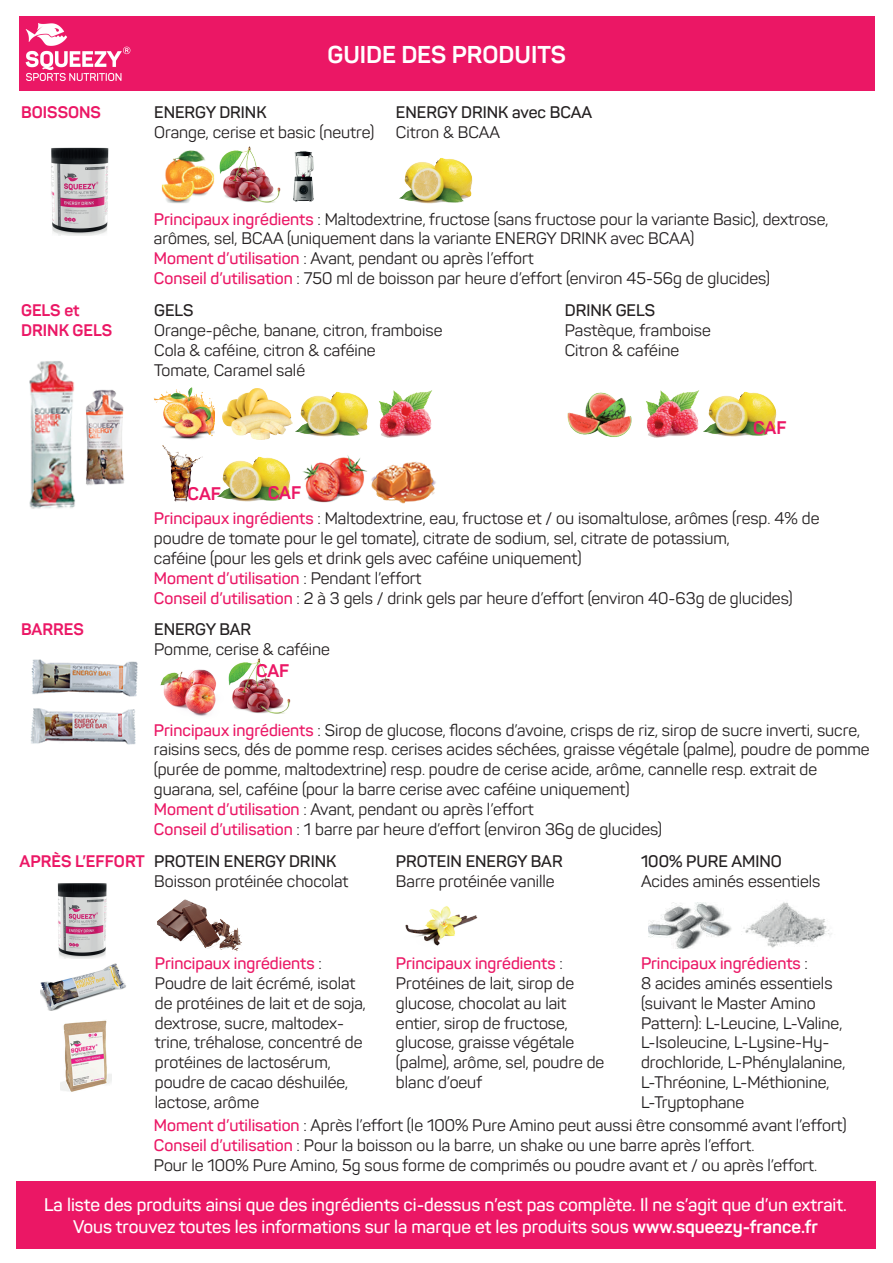
<style>
.page{position:relative;width:893px;height:1263px;background:#fff}
.page>*{position:absolute;margin:0;border:0;box-sizing:border-box;transform-origin:0 0}
.t1{font:700 24px "Sahar";color:#fff}
.t2{font:600 18px/21.6px "Sahar";color:#fff;text-align:center}
.t3{font:700 18px "Sahar";letter-spacing:-.005em;color:#eb1765}
.t4{font:16.5px/19.8px "Sahar";color:#231f20}
.t5{font:600 16.5px "Sahar";color:#231f20}
.t6{font:700 16.5px/19.8px "Sahar";color:#eb1765}
.s1{font-weight:600;color:#eb1765}
.s2{font-weight:700}
</style>
<div class="page">
<div style="left:19px;top:16px;width:855px;height:75px;background:#eb1765"></div>
<div style="left:17px;top:1181px;width:859px;height:67px;background:#eb1765"></div>
<img style="left:25px;top:23px;width:106px;height:58px">
<img style="left:157px;top:899px;width:85px;height:52px">
<img style="left:399px;top:158px;width:74px;height:46px">
<img style="left:293px;top:151px;width:21px;height:51px">
<img style="left:51px;top:147px;width:58px;height:89px">
<img style="left:161px;top:150px;width:52px;height:53px">
<img style="left:379px;top:390px;width:54px;height:48px">
<img style="left:646px;top:390px;width:54px;height:48px">
<img style="left:154px;top:388px;width:61px;height:49px">
<img style="left:223px;top:388px;width:69px;height:52px">
<img style="left:295px;top:391px;width:74px;height:46px">
<img style="left:567px;top:392px;width:65px;height:45px">
<img style="left:162px;top:437px;width:41px;height:65px">
<img style="left:703px;top:391px;width:74px;height:46px">
<img style="left:217px;top:456px;width:74px;height:46px">
<img style="left:302px;top:455px;width:60px;height:48px">
<img style="left:362px;top:462px;width:74px;height:42px">
<img style="left:86px;top:389px;width:39px;height:96px">
<img style="left:29px;top:361px;width:47px;height:148px">
<img style="left:160px;top:669px;width:57px;height:47px">
<img style="left:228px;top:658px;width:63px;height:56px">
<img style="left:213px;top:146px;width:68px;height:57px">
<img style="left:40px;top:964px;width:86px;height:46px">
<img style="left:57px;top:883px;width:50px;height:76px">
<img style="left:60px;top:1020px;width:51px;height:72px">
<img style="left:405px;top:906px;width:73px;height:40px">
<img style="left:648px;top:902px;width:84px;height:46px">
<img style="left:743px;top:902px;width:89px;height:46px">
<img style="left:30px;top:708px;width:106px;height:36px">
<img style="left:32px;top:659px;width:106px;height:38px">
<p class="t6" style="left:21px;top:102px;width:81px">BOISSONS</p>
<h1 class="t1" style="left:327px;top:39px;width:240px">GUIDE DES PRODUITS</h1>
<p class="t5" style="left:154px;top:102px;width:114px">ENERGY DRINK</p>
<p class="t4" style="left:154px;top:122px;width:222px">Orange, cerise et basic (neutre)</p>
<p class="t5" style="left:396px;top:102px;width:198px">ENERGY DRINK avec BCAA</p>
<p class="t4" style="left:396px;top:122px;width:106px">Citron &amp; BCAA</p>
<p class="t4" style="left:154px;top:209px;width:676px"><span class="s1">Principaux ingrédients</span> : Maltodextrine, fructose (sans fructose pour la variante Basic), dextrose, arômes, sel, BCAA (uniquement dans la variante ENERGY DRINK avec BCAA)<br><span class="s1">Moment d’utilisation</span> : Avant, pendant ou après l’effort<br><span class="s1">Conseil d’utilisation</span> : 750 ml de boisson par heure d’effort (environ 45-56g de glucides)</p>
<p class="t6" style="left:21px;top:301px;width:93px">GELS et<br>DRINK GELS</p>
<p class="t5" style="left:154px;top:300px;width:41px">GELS</p>
<p class="t4" style="left:154px;top:320px;width:290px">Orange-pêche, banane, citron, framboise<br>Cola &amp; caféine, citron &amp; caféine<br>Tomate, Caramel salé</p>
<p class="t3" style="left:188px;top:482px;width:35px">CAF</p>
<p class="t3" style="left:268px;top:482px;width:35px">CAF</p>
<p class="t5" style="left:565px;top:300px;width:92px">DRINK GELS</p>
<p class="t4" style="left:565px;top:320px;width:148px">Pastèque, framboise<br>Citron &amp; caféine</p>
<p class="t3" style="left:753px;top:417px;width:35px">CAF</p>
<p class="t4" style="left:154px;top:509px;width:667px"><span class="s1">Principaux ingrédients</span> : Maltodextrine, eau, fructose et / ou isomaltulose, arômes (resp. 4% de poudre de tomate pour le gel tomate), citrate de sodium, sel, citrate de potassium,<br>caféine (pour les gels et drink gels avec caféine uniquement)<br><span class="s1">Moment d’utilisation</span> : Pendant l’effort<br><span class="s1">Conseil d’utilisation</span> : 2 à 3 gels / drink gels par heure d’effort (environ 40-63g de glucides)</p>
<p class="t6" style="left:21px;top:619px;width:64px">BARRES</p>
<p class="t5" style="left:154px;top:619px;width:99px">ENERGY BAR</p>
<p class="t4" style="left:154px;top:639px;width:177px">Pomme, cerise &amp; caféine</p>
<p class="t3" style="left:256px;top:660px;width:35px">CAF</p>
<p class="t6" style="left:20px;top:851px;width:127px">APRÈS L’EFFORT</p>
<p class="t4" style="left:154px;top:720px;width:717px"><span class="s1">Principaux ingrédients</span> : Sirop de glucose, flocons d’avoine, crisps de riz, sirop de sucre inverti, sucre, raisins secs, dés de pomme resp. cerises acides séchées, graisse végétale (palme), poudre de pomme (purée de pomme, maltodextrine) resp. poudre de cerise acide, arôme, cannelle resp. extrait de guarana, sel, caféine (pour la barre cerise avec caféine uniquement)<br><span class="s1">Moment d’utilisation</span> : Avant, pendant ou après l’effort<br><span class="s1">Conseil d’utilisation</span> : 1 barre par heure d’effort (environ 36g de glucides)</p>
<p class="t5" style="left:154px;top:851px;width:184px">PROTEIN ENERGY DRINK</p>
<p class="t4" style="left:154px;top:871px;width:196px">Boisson protéinée chocolat</p>
<p class="t5" style="left:396px;top:851px;width:168px">PROTEIN ENERGY BAR</p>
<p class="t4" style="left:396px;top:871px;width:160px">Barre protéinée vanille</p>
<p class="t5" style="left:641px;top:851px;width:142px">100% PURE AMINO</p>
<p class="t4" style="left:641px;top:871px;width:181px">Acides aminés essentiels</p>
<p class="t4" style="left:155px;top:953px;width:212px"><span class="s1">Principaux ingrédients</span> :<br>Poudre de lait écrémé, isolat de protéines de lait et de soja, dextrose, sucre, maltodex&shy;trine, tréhalose, concentré de protéines de lactosérum, poudre de cacao déshuilée, lactose, arôme</p>
<p class="t4" style="left:396px;top:953px;width:210px"><span class="s1">Principaux ingrédients</span> :<br>Protéines de lait, sirop de glucose, chocolat au lait entier, sirop de fructose, glucose, graisse végétale (palme), arôme, sel, poudre de blanc d’oeuf</p>
<p class="t4" style="left:641px;top:953px;width:206px"><span class="s1">Principaux ingrédients</span> :<br>8 acides aminés essentiels (suivant le Master Amino<br>Pattern): L-Leucine, L-Valine,<br>L-Isoleucine, L-Lysine-Hy&shy;drochloride, L-Phénylalanine,<br>L-Thréonine, L-Méthionine,<br>L-Tryptophane</p>
<p class="t4" style="left:154px;top:1115px;width:694px"><span class="s1">Moment d’utilisation</span> : Après l’effort (le 100% Pure Amino peut aussi être consommé avant l’effort)<br><span class="s1">Conseil d’utilisation</span> : Pour la boisson ou la barre, un shake ou une barre après l’effort.<br>Pour le 100% Pure Amino, 5g sous forme de comprimés ou poudre avant et / ou après l’effort.</p>
<p class="t2" style="left:44px;top:1194px;width:804px">La liste des produits ainsi que des ingrédients ci-dessus n’est pas complète. Il ne s’agit que d’un extrait.<br>Vous trouvez toutes les informations sur la marque et les produits sous <span class="s2">www.squeezy-france.fr</span></p>
</div>
